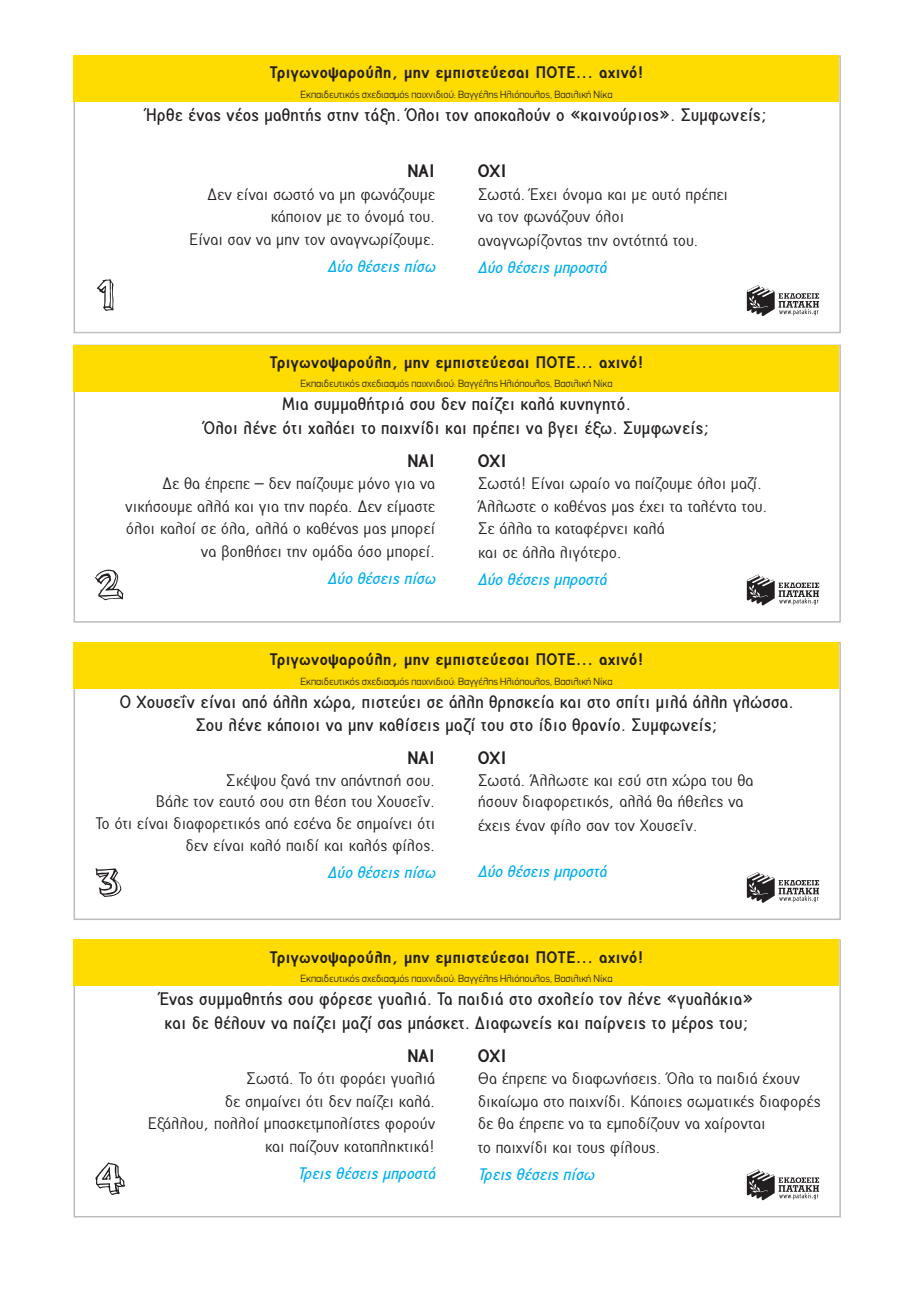
<style>
.page{position:relative;width:919px;height:1289px;background:#fff}
.page>*{position:absolute;margin:0;border:0;box-sizing:border-box;transform-origin:0 0}
.t1{font:52.5px "PF Amateur";color:#231f20}
.t2{font:500 19.5px/23.4px "PF Report";letter-spacing:.01em;color:#231f20;text-align:center}
.t3{font:700 19.5px "PF Report";color:#231f20}
.t4{font:18px/22.5px "PF Report";color:#231f20;text-align:right}
.t5{font:700 18px "PF Report";letter-spacing:.02em;color:#231f20}
.t6{font:italic 500 18px "PF Report";color:#00aeef}
.t7{font:300 10.5px "PF Din Display";color:#231f20}
</style>
<div class="page">
<div style="left:74px;top:55px;width:766px;height:278px;background:#fff;border:2px solid #bcbdc0"></div>
<svg style="left:746px;top:285px;width:73px;height:31px"></svg>
<div style="left:74px;top:55px;width:765px;height:47px;background:#ffdc01"></div>
<div style="left:74px;top:344px;width:766px;height:278px;background:#fff;border:2px solid #bcbdc0"></div>
<svg style="left:746px;top:574px;width:73px;height:31px"></svg>
<div style="left:74px;top:344px;width:765px;height:47px;background:#ffdc01"></div>
<div style="left:74px;top:642px;width:766px;height:278px;background:#fff;border:2px solid #bcbdc0"></div>
<svg style="left:746px;top:871px;width:73px;height:31px"></svg>
<div style="left:74px;top:642px;width:765px;height:46px;background:#ffdc01"></div>
<div style="left:74px;top:939px;width:766px;height:278px;background:#fff;border:2px solid #bcbdc0"></div>
<svg style="left:746px;top:1169px;width:73px;height:31px"></svg>
<div style="left:74px;top:939px;width:765px;height:47px;background:#ffdc01"></div>
<p class="t5" style="left:270px;top:63px;width:375px">Τριγωνοψαρούλη, μην εμπιστεύεσαι ΠΟΤΕ... αχινό!</p>
<p class="t7" style="left:300px;top:88px;width:313px">Εκπαιδευτικός σχεδιασμός παιχνιδιού: Βαγγέλης Ηλιόπουλος, Βασιλική Νίκα</p>
<h1 class="t1" style="left:96px;top:266px;width:20px">1</h1>
<p class="t2" style="left:146px;top:103px;width:621px">Ήρθε ένας νέος μαθητής στην τάξη. Όλοι τον αποκαλούν ο «καινούριος». Συμφωνείς;</p>
<p class="t3" style="left:407px;top:161px;width:29px">ΝΑΙ</p>
<p class="t4" style="left:189px;top:183px;width:247px">Δεν είναι σωστό να μη φωνάζουμε κάποιον με το όνομά του.<br>Είναι σαν να μην τον αναγνωρίζουμε.</p>
<p class="t6" style="left:327px;top:257px;width:113px">Δύο θέσειςπίσω</p>
<p class="t3" style="left:477px;top:161px;width:30px">ΟΧΙ</p>
<p class="t4" style="left:477px;top:183px;width:252px;line-height:23px;text-align:left">Σωστά. Έχει όνομα και με αυτό πρέπει να τον φωνάζουν όλοι αναγνωρίζοντας την οντότητά του.</p>
<p class="t6" style="left:477px;top:258px;width:134px">Δύο θέσειςμπροστά</p>
<p class="t5" style="left:270px;top:352px;width:375px">Τριγωνοψαρούλη, μην εμπιστεύεσαι ΠΟΤΕ... αχινό!</p>
<p class="t7" style="left:300px;top:377px;width:313px">Εκπαιδευτικός σχεδιασμός παιχνιδιού: Βαγγέλης Ηλιόπουλος, Βασιλική Νίκα</p>
<p class="t2" style="left:204px;top:392px;width:506px">Μια συμμαθήτριά σου δεν παίζει καλά κυνηγητό.<br>Όλοι λένε ότι χαλάει το παιχνίδι και πρέπει να βγει έξω. Συμφωνείς;</p>
<p class="t3" style="left:407px;top:450px;width:29px">ΝΑΙ</p>
<p class="t4" style="left:125px;top:472px;width:311px">Δε θα έπρεπε – δεν παίζουμε μόνο για να νικήσουμε αλλά και για την παρέα. Δεν είμαστε όλοι καλοί σε όλα, αλλά ο καθένας μας μπορεί να βοηθήσει την ομάδα όσο μπορεί.</p>
<p class="t6" style="left:327px;top:569px;width:113px">Δύο θέσειςπίσω</p>
<p class="t3" style="left:477px;top:450px;width:30px">ΟΧΙ</p>
<p class="t4" style="left:477px;top:472px;width:291px;text-align:left">Σωστά! Είναι ωραίο να παίζουμε όλοι μαζί.<br>Άλλωστε ο καθένας μας έχει τα ταλέντα του.<br>Σε άλλα τα καταφέρνει καλά<br>και σε άλλα λιγότερο.</p>
<p class="t6" style="left:477px;top:569px;width:134px">Δύο θέσειςμπροστά</p>
<h1 class="t1" style="left:95px;top:555px;width:30px">2</h1>
<p class="t5" style="left:270px;top:650px;width:375px">Τριγωνοψαρούλη, μην εμπιστεύεσαι ΠΟΤΕ... αχινό!</p>
<p class="t7" style="left:300px;top:675px;width:313px">Εκπαιδευτικός σχεδιασμός παιχνιδιού: Βαγγέλης Ηλιόπουλος, Βασιλική Νίκα</p>
<p class="t2" style="left:120px;top:690px;width:675px">Ο Χουσεΐν είναι από άλλη χώρα, πιστεύει σε άλλη θρησκεία και στο σπίτι μιλά άλλη γλώσσα.<br>Σου λένε κάποιοι να μην καθίσεις μαζί του στο ίδιο θρανίο. Συμφωνείς;</p>
<p class="t3" style="left:407px;top:747px;width:29px">ΝΑΙ</p>
<p class="t4" style="left:96px;top:769px;width:341px;line-height:21.6px">Σκέψου ξανά την απάντησή σου.<br>Βάλε τον εαυτό σου στη θέση του Χουσεΐν.<br>Το ότι είναι διαφορετικός από εσένα δε σημαίνει ότι δεν είναι καλό παιδί και καλός φίλος.</p>
<p class="t6" style="left:327px;top:862px;width:113px">Δύο θέσειςπίσω</p>
<p class="t3" style="left:477px;top:747px;width:30px">ΟΧΙ</p>
<p class="t4" style="left:477px;top:769px;width:277px;line-height:21.6px;text-align:left">Σωστά. Άλλωστε και εσύ στη χώρα του θα ήσουν διαφορετικός, αλλά θα ήθελες να</p>
<p class="t4" style="left:477px;top:814px;width:222px">έχεις έναν φίλο σαν τον Χουσεΐν.</p>
<p class="t6" style="left:477px;top:862px;width:134px">Δύο θέσειςμπροστά</p>
<h1 class="t1" style="left:95px;top:852px;width:28px">3</h1>
<p class="t5" style="left:270px;top:947px;width:375px">Τριγωνοψαρούλη, μην εμπιστεύεσαι ΠΟΤΕ... αχινό!</p>
<p class="t7" style="left:300px;top:972px;width:313px">Εκπαιδευτικός σχεδιασμός παιχνιδιού: Βαγγέλης Ηλιόπουλος, Βασιλική Νίκα</p>
<p class="t2" style="left:160px;top:987px;width:594px;text-align:left">Ένας συμμαθητής σου φόρεσε γυαλιά. Τα παιδιά στο σχολείο τον λένε «γυαλάκια» και δε θέλουν να παίζει μαζί σας μπάσκετ. Διαφωνείς και παίρνεις το μέρος του;</p>
<p class="t3" style="left:407px;top:1045px;width:29px">ΝΑΙ</p>
<p class="t4" style="left:148px;top:1067px;width:288px">Σωστά. Το ότι φοράει γυαλιά<br>δε σημαίνει ότι δεν παίζει καλά.<br>Εξάλλου, πολλοί μπασκετμπολίστες φορούν και παίζουν καταπληκτικά!</p>
<p class="t6" style="left:297px;top:1163px;width:143px">Τρειςθέσειςμπροστά</p>
<p class="t3" style="left:477px;top:1045px;width:30px">ΟΧΙ</p>
<p class="t4" style="left:477px;top:1067px;width:344px;text-align:left">Θα έπρεπε να διαφωνήσεις. Όλα τα παιδιά έχουν δικαίωμα στο παιχνίδι. Κάποιες σωματικές διαφορές δε θα έπρεπε να τα εμποδίζουν να χαίρονται<br>το παιχνίδι και τους φίλους.</p>
<h1 class="t1" style="left:95px;top:1150px;width:32px">4</h1>
<p class="t6" style="left:477px;top:1164px;width:122px">Τρειςθέσειςπίσω</p>
</div>
